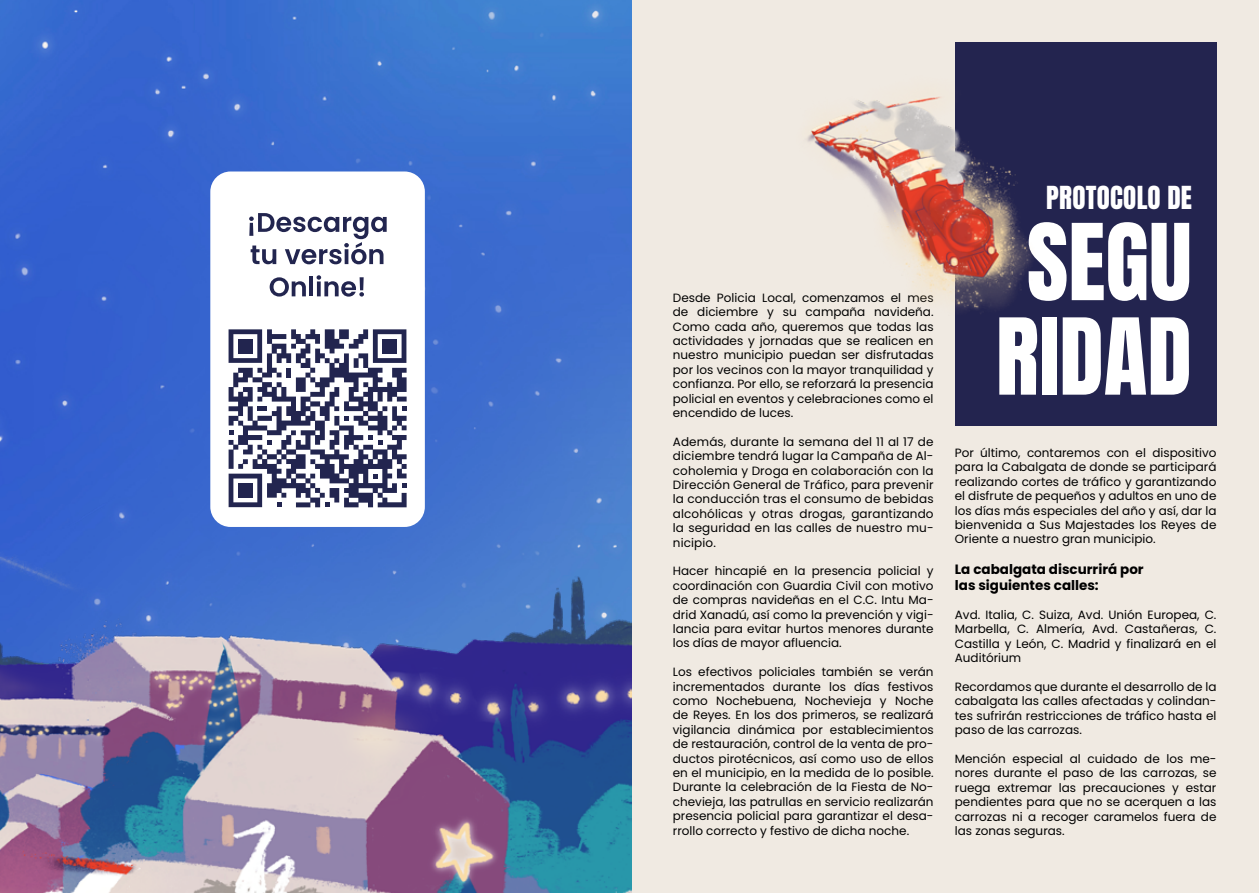
<style>
.page{position:relative;width:1259px;height:893px;background:#f0eae2}
.page>*{position:absolute;margin:0;border:0;box-sizing:border-box;transform-origin:0 0}
.t1{font:90px/94.5px "Anton";color:#fff;text-align:center}
.t2{font:27px "Anton";letter-spacing:.01em;color:#fff}
.t3{font:700 13.5px/16.2px "Poppins";color:#000}
.t4{font:12px/14.4px "Poppins";color:#000;text-align:justify}
</style>
<div class="page">
<img style="left:0;top:0;width:631px;height:316px">
<img style="left:0;top:316px;width:631px;height:577px">
<div style="left:210px;top:171px;width:215px;height:356px;background:#fff;border-radius:20px"></div>
<svg style="left:228px;top:329px;width:178px;height:178px"></svg>
<div style="left:238px;top:339px;width:14px;height:14px;background:#22254f"></div>
<div style="left:382px;top:339px;width:15px;height:14px;background:#22254f"></div>
<div style="left:238px;top:483px;width:14px;height:14px;background:#22254f"></div>
<svg style="left:249px;top:213px;width:138px;height:51px"></svg>
<svg style="left:270px;top:277px;width:36px;height:20px"></svg>
<hr style="left:309px;top:276px;width:4px;height:20px;background:#22254f">
<svg style="left:316px;top:275px;width:48px;height:22px"></svg>
<div style="left:955px;top:43px;width:261px;height:383px;background:#23244f"></div>
<img style="left:807px;top:96px;width:225px;height:214px">
<p class="t4" style="left:673px;top:290px;width:262px">Desde Policia Local, comenzamos el mes de diciembre y su campaña navideña.<br>Como cada año, queremos que todas las actividades y jornadas que se realicen en nuestro municipio puedan ser disfrutadas por los vecinos con la mayor tranquilidad y confianza. Por ello, se reforzará la presencia policial en eventos y celebraciones como el encendido de luces.</p>
<p class="t4" style="left:673px;top:434px;width:262px">Además, durante la semana del 11 al 17 de diciembre tendrá lugar la Campaña de Al&shy;coholemia y Droga en colaboración con la Dirección General de Tráfico, para prevenir la conducción tras el consumo de bebidas alcohólicas y otras drogas, garantizando la seguridad en las calles de nuestro mu&shy;nicipio.</p>
<p class="t4" style="left:673px;top:564px;width:262px">Hacer hincapié en la presencia policial y coordinación con Guardia Civil con motivo de compras navideñas en el C.C. Intu Ma&shy;drid Xanadú, así como la prevención y vigi&shy;lancia para evitar hurtos menores durante los días de mayor afluencia.</p>
<p class="t4" style="left:673px;top:665px;width:262px">Los efectivos policiales también se verán incrementados durante los días festivos como Nochebuena, Nochevieja y Noche de Reyes. En los dos primeros, se realizará vigilancia dinámica por establecimientos de restauración, control de la venta de pro&shy;ductos pirotécnicos, así como uso de ellos en el municipio, en la medida de lo posible.<br>Durante la celebración de la Fiesta de No&shy;chevieja, las patrullas en servicio realizarán presencia policial para garantizar el desa&shy;rrollo correcto y festivo de dicha noche.</p>
<h2 class="t2" style="left:1046px;top:184px;width:147px">PROTOCOLO DE</h2>
<h1 class="t1" style="left:996px;top:222px;width:197px">SEGU<br>RIDAD</h1>
<p class="t4" style="left:955px;top:446px;width:263px">Por último, contaremos con el dispositivo para la Cabalgata de donde se participará realizando cortes de tráfico y garantizando el disfrute de pequeños y adultos en uno de los días más especiales del año y así, dar la bienvenida a Sus Majestades los Reyes de Oriente a nuestro gran municipio.</p>
<p class="t3" style="left:955px;top:561px;width:190px">La cabalgata discurrirá por las siguientes calles:</p>
<p class="t4" style="left:955px;top:608px;width:263px">Avd. Italia, C. Suiza, Avd. Unión Europea, C.<br>Marbella, C. Almería, Avd. Castañeras, C.<br>Castilla y León, C. Madrid y finalizará en el Auditórium</p>
<p class="t4" style="left:955px;top:680px;width:263px">Recordamos que durante el desarrollo de la cabalgata las calles afectadas y colindan&shy;tes sufrirán restricciones de tráfico hasta el paso de las carrozas.</p>
<p class="t4" style="left:955px;top:752px;width:263px">Mención especial al cuidado de los me&shy;nores durante el paso de las carrozas, se ruega extremar las precauciones y estar pendientes para que no se acerquen a las carrozas ni a recoger caramelos fuera de las zonas seguras.</p>
</div>
